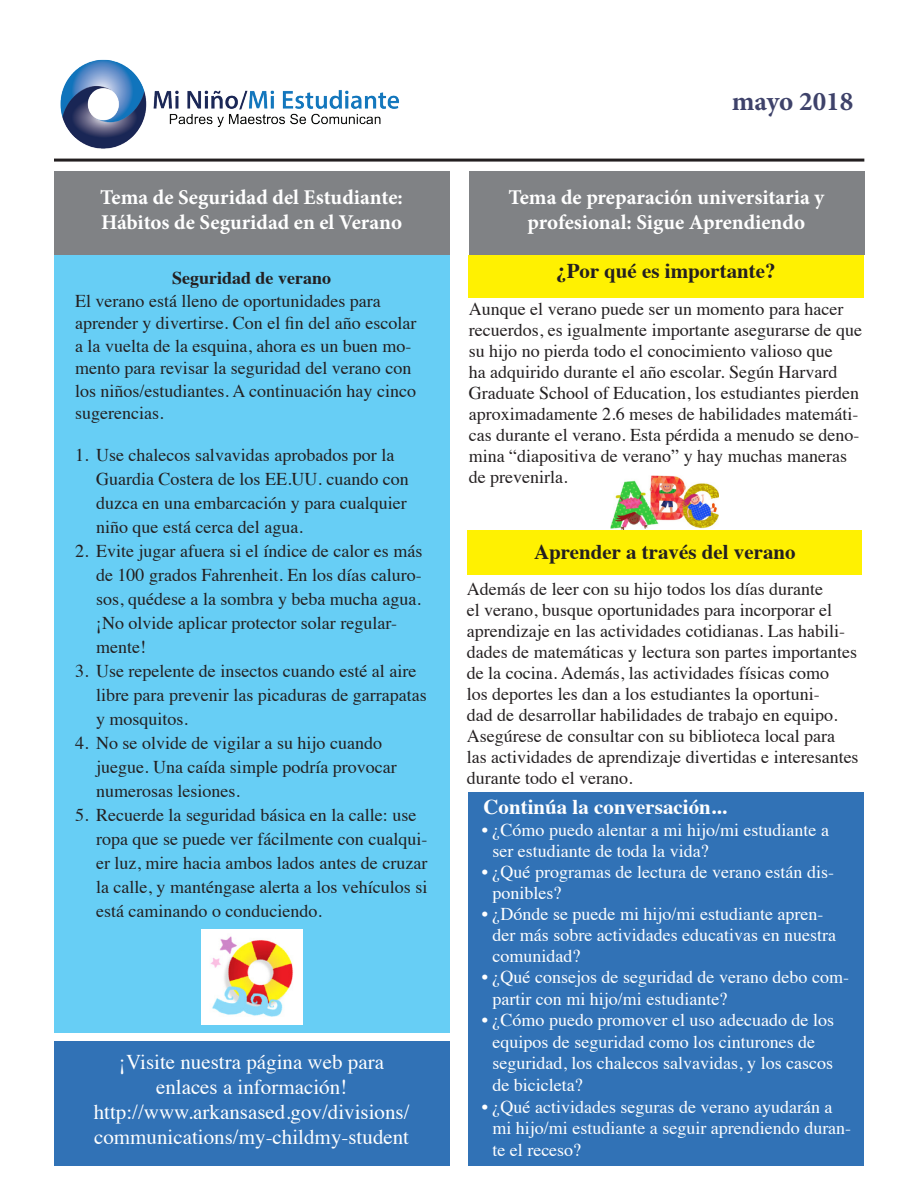
<style>
.page{position:relative;width:918px;height:1188px;background:#fff}
.page>*{position:absolute;margin:0;border:0;box-sizing:border-box;transform-origin:0 0}
.t1{font:700 27px "Minion Pro";color:#3e426a}
.t2{font:700 21px "Minion Pro";color:#fff}
.t3{font:21px "Times";color:#fff}
.t4{font:700 21px "Times";color:#231f20}
.t5{font:700 21px "Times";color:#fff}
.t6{font:18px/21px "Times";color:#231f20}
.t7{font:18px/21.6px "Times";color:#fff}
.t8{font:700 18px "Times";color:#231f20}
</style>
<div class="page">
<div style="left:54px;top:255px;width:396px;height:777px;background:#67cef5"></div>
<hr style="left:54px;top:159px;width:810px;height:3px;background:#231f20">
<img style="left:60px;top:59px;width:339px;height:90px">
<div style="left:469px;top:171px;width:395px;height:84px;background:#808285"></div>
<div style="left:54px;top:171px;width:396px;height:84px;background:#808285"></div>
<div style="left:54px;top:1041px;width:395px;height:124px;background:#3172b6"></div>
<div style="left:469px;top:792px;width:395px;height:373px;background:#3172b6"></div>
<div style="left:469px;top:255px;width:395px;height:42px;background:#fff101"></div>
<div style="left:468px;top:530px;width:394px;height:45px;background:#fff101"></div>
<img style="left:201px;top:930px;width:101px;height:95px">
<img style="left:611px;top:476px;width:107px;height:53px">
<p class="t2" style="left:100px;top:183px;width:304px">Tema de Seguridad del Estudiante:</p>
<p class="t2" style="left:101px;top:208px;width:303px">Hábitos de Seguridad en el Verano</p>
<p class="t8" style="left:172px;top:261px;width:161px">Seguridad de verano</p>
<p class="t6" style="left:75px;top:288px;width:343px;line-height:22.5px">El verano está lleno de oportunidades para aprender y divertirse. Con el fin del año escolar a la vuelta de la esquina, ahora es un buen mo&shy;mento para revisar la seguridad del verano con los niños/estudiantes. A continuación hay cinco sugerencias.</p>
<p class="t6" style="left:96px;top:442px;width:314px;line-height:24px;text-indent:-21px">1. Use chalecos salvavidas aprobados por la<br>Guardia Costera de los EE.UU. cuando con duzca en una embarcación y para cualquier</p>
<p class="t6" style="left:96px;top:515px;width:208px">niño que está cerca del agua.</p>
<p class="t6" style="left:75px;top:539px;width:349px">2. Evite jugar afuera si el índice de calor es más</p>
<p class="t6" style="left:96px;top:563px;width:327px">de 100 grados Fahrenheit. En los días caluro-</p>
<p class="t6" style="left:96px;top:587px;width:326px">sos, quédese a la sombra y beba mucha agua.</p>
<p class="t6" style="left:96px;top:611px;width:303px">¡No olvide aplicar protector solar regular-</p>
<p class="t6" style="left:96px;top:635px;width:51px">mente!</p>
<p class="t6" style="left:75px;top:659px;width:343px">3. Use repelente de insectos cuando esté al aire</p>
<p class="t6" style="left:96px;top:683px;width:332px">libre para prevenir las picaduras de garrapatas</p>
<p class="t6" style="left:96px;top:707px;width:94px">y mosquitos.</p>
<p class="t6" style="left:75px;top:731px;width:308px">4. No se olvide de vigilar a su hijo cuando</p>
<p class="t6" style="left:96px;top:755px;width:302px">juegue. Una caída simple podría provocar</p>
<p class="t6" style="left:96px;top:779px;width:145px">numerosas lesiones.</p>
<p class="t6" style="left:75px;top:803px;width:343px">5. Recuerde la seguridad básica en la calle: use</p>
<p class="t6" style="left:96px;top:827px;width:333px">ropa que se puede ver fácilmente con cualqui-</p>
<p class="t6" style="left:96px;top:851px;width:333px">er luz, mire hacia ambos lados antes de cruzar</p>
<p class="t6" style="left:96px;top:875px;width:333px">la calle, y manténgase alerta a los vehículos si</p>
<p class="t6" style="left:96px;top:899px;width:227px">está caminando o conduciendo.</p>
<p class="t3" style="left:119px;top:1042px;width:266px">¡Visite nuestra página web para</p>
<p class="t3" style="left:156px;top:1067px;width:193px">enlaces a información!</p>
<p class="t3" style="left:94px;top:1092px;width:317px">http://www.arkansased.gov/divisions/</p>
<p class="t3" style="left:94px;top:1118px;width:317px">communications/my-childmy-student</p>
<p class="t1" style="left:732px;top:82px;width:123px">mayo 2018</p>
<p class="t2" style="left:509px;top:183px;width:317px">Tema de preparación universitaria y</p>
<p class="t2" style="left:528px;top:208px;width:279px">profesional: Sigue Aprendiendo</p>
<p class="t4" style="left:556px;top:251px;width:221px">¿Por qué es importante?</p>
<p class="t6" style="left:469px;top:297px;width:395px">Aunque el verano puede ser un momento para hacer recuerdos, es igualmente importante asegurarse de que su hijo no pierda todo el conocimiento valioso que<br>ha adquirido durante el año escolar. Según Harvard Graduate School of Education, los estudiantes pierden aproximadamente 2.6 meses de habilidades matemáti&shy;cas durante el verano. Esta pérdida a menudo se deno&shy;mina “diapositiva de verano” y hay muchas maneras de prevenirla.</p>
<p class="t4" style="left:534px;top:532px;width:263px">Aprender a través del verano</p>
<p class="t6" style="left:467px;top:577px;width:393px">Además de leer con su hijo todos los días durante<br>el verano, busque oportunidades para incorporar el aprendizaje en las actividades cotidianas. Las habili&shy;dades de matemáticas y lectura son partes importantes de la cocina. Además, las actividades físicas como<br>los deportes les dan a los estudiantes la oportuni-<br>dad de desarrollar habilidades de trabajo en equipo.<br>Asegúrese de consultar con su biblioteca local para las actividades de aprendizaje divertidas e interesantes durante todo el verano.</p>
<p class="t5" style="left:483px;top:787px;width:245px">Continúa la conversación...</p>
<p class="t7" style="left:492px;top:818px;width:338px;line-height:21px;text-indent:-10px">• ¿Cómo puedo alentar a mi hijo/mi estudiante a ser estudiante de toda la vida?</p>
<p class="t7" style="left:492px;top:860px;width:343px;line-height:21px;text-indent:-10px">• ¿Qué programas de lectura de verano están dis&shy;ponibles?</p>
<p class="t7" style="left:492px;top:902px;width:345px;line-height:21px;text-indent:-10px">• ¿Dónde se puede mi hijo/mi estudiante apren&shy;der más sobre actividades educativas en nuestra comunidad?</p>
<p class="t7" style="left:492px;top:965px;width:358px;text-indent:-10px">• ¿Qué consejos de seguridad de verano debo com&shy;partir con mi hijo/mi estudiante?</p>
<p class="t7" style="left:492px;top:1008px;width:343px;text-indent:-10px">• ¿Cómo puedo promover el uso adecuado de los equipos de seguridad como los cinturones de seguridad, los chalecos salvavidas, y los cascos de bicicleta?</p>
<p class="t7" style="left:492px;top:1094px;width:360px;text-indent:-10px">• ¿Qué actividades seguras de verano ayudarán a mi hijo/mi estudiante a seguir aprendiendo duran&shy;te el receso?</p>
</div>
